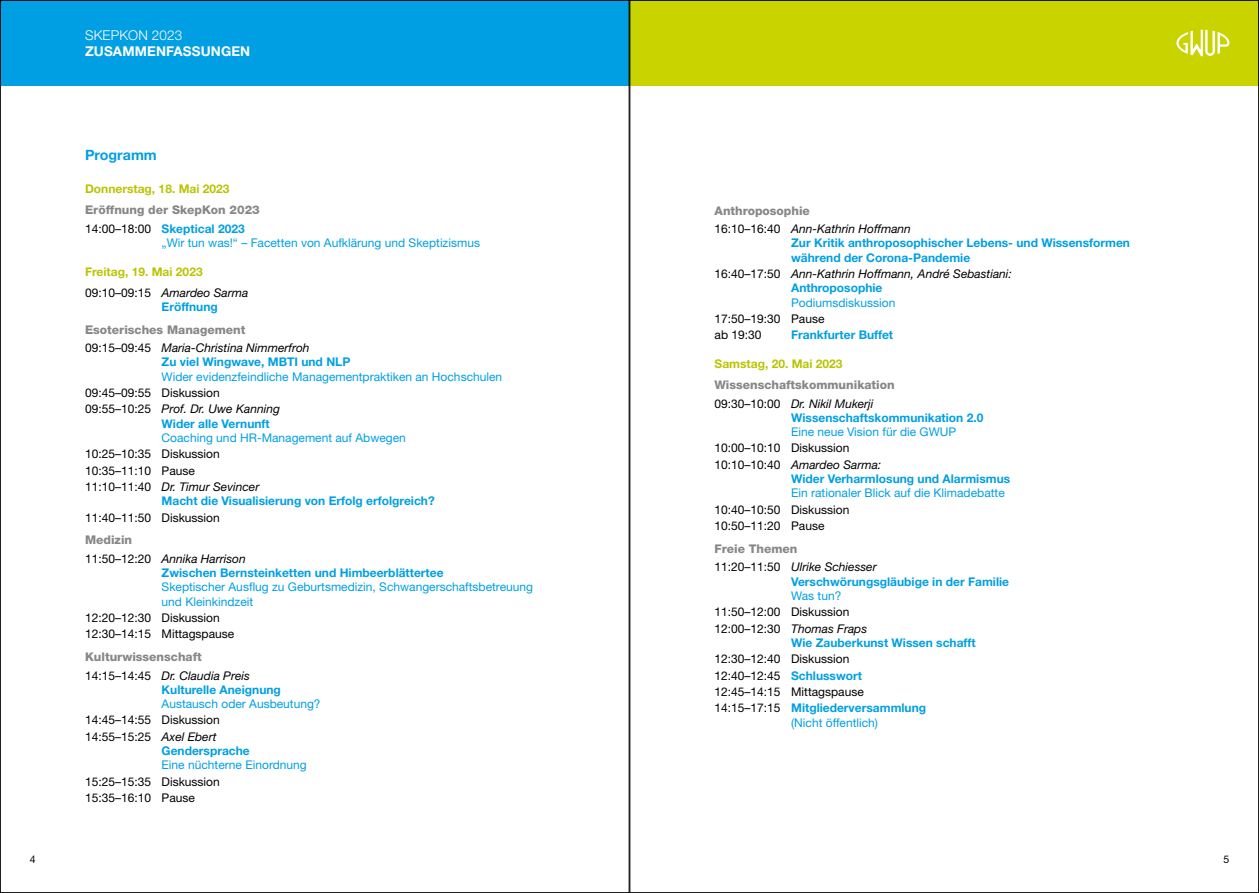
<style>
.page{position:relative;width:1259px;height:893px;background:#fff}
.page>*{position:absolute;margin:0;border:0;box-sizing:border-box;transform-origin:0 0}
.t1{font:700 14.25px "Helvetica Neue";color:#009fe3}
.t2{font:700 13.5px "Helvetica Neue";letter-spacing:.01em;color:#fff}
.t3{font:300 13.5px "Helvetica Neue";letter-spacing:.01em;color:#fff}
.t4{font:12px/16.4px "Helvetica Neue";color:#000}
.t5{font:700 12px/14.2px "Helvetica Neue";color:#009fe3}
.t6{font:12px/14.2px "Helvetica Neue";color:#009fe3}
.t7{font:italic 12px/18.5px "Helvetica Neue";color:#000}
.t8{font:800 12px/18.5px "Helvetica Neue";color:#878787}
.t9{font:700 12px/20.7px "Helvetica Neue";color:#b9c400}
.t10{font:10.5px "Helvetica Neue";color:#000}
.s1{font-weight:400;color:#000}
.s2{font-weight:700;color:#009fe3}
.s3{font-weight:400;font-style:italic;color:#000}
.s4{font-weight:800;font-style:normal;color:#878787}
.s5{font-style:normal}
.s6{font-style:italic}
.s7{font-weight:700;font-style:normal;color:#009fe3}
</style>
<div class="page">
<div style="left:0;top:0;width:629px;height:86px;background:#009fe3"></div>
<div style="left:629px;top:0;width:630px;height:86px;background:#c8d300"></div>
<svg style="left:1176px;top:30px;width:53px;height:26px"></svg>
<p class="t3" style="left:85px;top:27px;width:99px">SKEPKON 2023</p>
<p class="t2" style="left:85px;top:43px;width:167px">ZUSAMMENFASSUNGEN</p>
<p class="t1" style="left:85px;top:146px;width:73px">Programm</p>
<p class="t9" style="left:85px;top:178px;width:146px">Donnerstag, 18. Mai 2023</p>
<p class="t8" style="left:85px;top:200px;width:176px">Eröffnung der SkepKon 2023<br><span class="s1">14:00–18:00</span> <span class="s2">Skeptical 2023</span></p>
<p class="t6" style="left:162px;top:235px;width:320px">„Wir tun was!“ – Facetten von Aufklärung und Skeptizismus</p>
<p class="t9" style="left:85px;top:261px;width:165px">Freitag, 19. Mai 2023<br><span class="s1">09:10–09:15</span> <span class="s3">Amardeo Sarma</span></p>
<p class="t5" style="left:162px;top:299px;width:58px">Eröffnung</p>
<p class="t7" style="left:85px;top:320px;width:226px"><span class="s4">Esoterisches Management<br></span><span class="s5">09:15–09:45</span> Maria-Christina Nimmerfroh</p>
<p class="t5" style="left:162px;top:355px;width:190px">Zu viel Wingwave, MBTI und NLP</p>
<p class="t6" style="left:162px;top:369px;width:342px">Wider evidenzfeindliche Managementpraktiken an Hochschulen</p>
<p class="t4" style="left:85px;top:384px;width:196px">09:45–09:55 Diskussion<br>09:55–10:25 <span class="s6">Prof. Dr. Uwe Kanning</span></p>
<p class="t5" style="left:162px;top:416px;width:110px">Wider alle Vernunft</p>
<p class="t6" style="left:162px;top:430px;width:246px">Coaching und HR-Management auf Abwegen</p>
<p class="t4" style="left:85px;top:445px;width:176px">10:25–10:35 Diskussion<br>10:35–11:10 Pause<br>11:10–11:40 <span class="s6">Dr. Timur Sevincer</span></p>
<p class="t5" style="left:162px;top:493px;width:275px">Macht die Visualisierung von Erfolg erfolgreich?</p>
<p class="t4" style="left:85px;top:509px;width:136px">11:40–11:50 Diskussion</p>
<p class="t7" style="left:85px;top:531px;width:162px"><span class="s4">Medizin<br></span><span class="s5">11:50–12:20</span> Annika Harrison</p>
<p class="t5" style="left:162px;top:565px;width:283px">Zwischen Bernsteinketten und Himbeerblättertee</p>
<p class="t6" style="left:162px;top:580px;width:373px">Skeptischer Ausflug zu Geburtsmedizin, Schwangerschaftsbetreuung und Kleinkindzeit</p>
<p class="t4" style="left:85px;top:609px;width:151px">12:20–12:30 Diskussion<br>12:30–14:15 Mittagspause</p>
<p class="t8" style="left:85px;top:647px;width:166px">Kulturwissenschaft<br><span class="s1">14:15–14:45</span> <span class="s3">Dr. Claudia Preis</span></p>
<p class="t5" style="left:162px;top:682px;width:121px">Kulturelle Aneignung</p>
<p class="t6" style="left:162px;top:696px;width:160px">Austausch oder Ausbeutung?</p>
<p class="t4" style="left:85px;top:712px;width:136px">14:45–14:55 Diskussion<br>14:55–15:25 <span class="s6">Axel Ebert</span></p>
<p class="t5" style="left:162px;top:743px;width:90px">Gendersprache</p>
<p class="t6" style="left:162px;top:758px;width:147px">Eine nüchterne Einordnung</p>
<p class="t4" style="left:85px;top:773px;width:136px">15:25–15:35 Diskussion<br>15:35–16:10 Pause</p>
<p class="t7" style="left:714px;top:201px;width:198px"><span class="s4">Anthroposophie<br></span><span class="s5">16:10–16:40</span> Ann-Kathrin Hoffmann</p>
<p class="t5" style="left:791px;top:236px;width:340px">Zur Kritik anthroposophischer Lebens- und Wissensformen während der Corona-Pandemie</p>
<p class="t7" style="left:791px;top:266px;width:222px;line-height:14.2px;text-indent:-77px"><span class="s5">16:40–17:50</span> Ann-Kathrin Hoffmann, André Sebastiani:<br><span class="s7">Anthroposophie</span></p>
<p class="t6" style="left:791px;top:295px;width:106px">Podiumsdiskussion</p>
<p class="t4" style="left:714px;top:310px;width:111px">17:50–19:30 Pause ab 19:30</p>
<p class="t5" style="left:791px;top:328px;width:104px">Frankfurter Buffet</p>
<p class="t9" style="left:714px;top:353px;width:130px">Samstag, 20. Mai 2023</p>
<p class="t8" style="left:714px;top:375px;width:182px">Wissenschaftskommunikation<br><span class="s1">09:30–10:00</span> <span class="s3">Dr. Nikil Mukerji</span></p>
<p class="t5" style="left:791px;top:410px;width:194px">Wissenschaftskommunikation 2.0</p>
<p class="t6" style="left:791px;top:424px;width:167px">Eine neue Vision für die GWUP</p>
<p class="t4" style="left:714px;top:440px;width:168px">10:00–10:10 Diskussion<br>10:10–10:40 <span class="s6">Amardeo Sarma:</span></p>
<p class="t5" style="left:791px;top:471px;width:221px">Wider Verharmlosung und Alarmismus</p>
<p class="t6" style="left:791px;top:486px;width:215px">Ein rationaler Blick auf die Klimadebatte</p>
<p class="t4" style="left:714px;top:501px;width:136px">10:40–10:50 Diskussion<br>10:50–11:20 Pause</p>
<p class="t7" style="left:714px;top:539px;width:164px"><span class="s4">Freie Themen<br></span><span class="s5">11:20–11:50</span> Ulrike Schiesser</p>
<p class="t5" style="left:791px;top:574px;width:219px">Verschwörungsgläubige in der Familie</p>
<p class="t6" style="left:791px;top:588px;width:52px">Was tun?</p>
<p class="t4" style="left:714px;top:603px;width:154px">11:50–12:00 Diskussion<br>12:00–12:30 <span class="s6">Thomas Fraps</span></p>
<p class="t5" style="left:791px;top:635px;width:186px">Wie Zauberkunst Wissen schafft</p>
<p class="t4" style="left:714px;top:650px;width:213px">12:30–12:40 Diskussion<br>12:40–12:45 <span class="s2">Schlusswort<br></span>12:45–14:15 Mittagspause<br>14:15–17:15 <span class="s2">Mitgliederversammlung</span></p>
<p class="t6" style="left:791px;top:715px;width:88px">(Nicht öffentlich)</p>
<p class="t10" style="left:30px;top:853px;width:7px">4</p>
<p class="t10" style="left:1223px;top:853px;width:7px">5</p>
</div>
